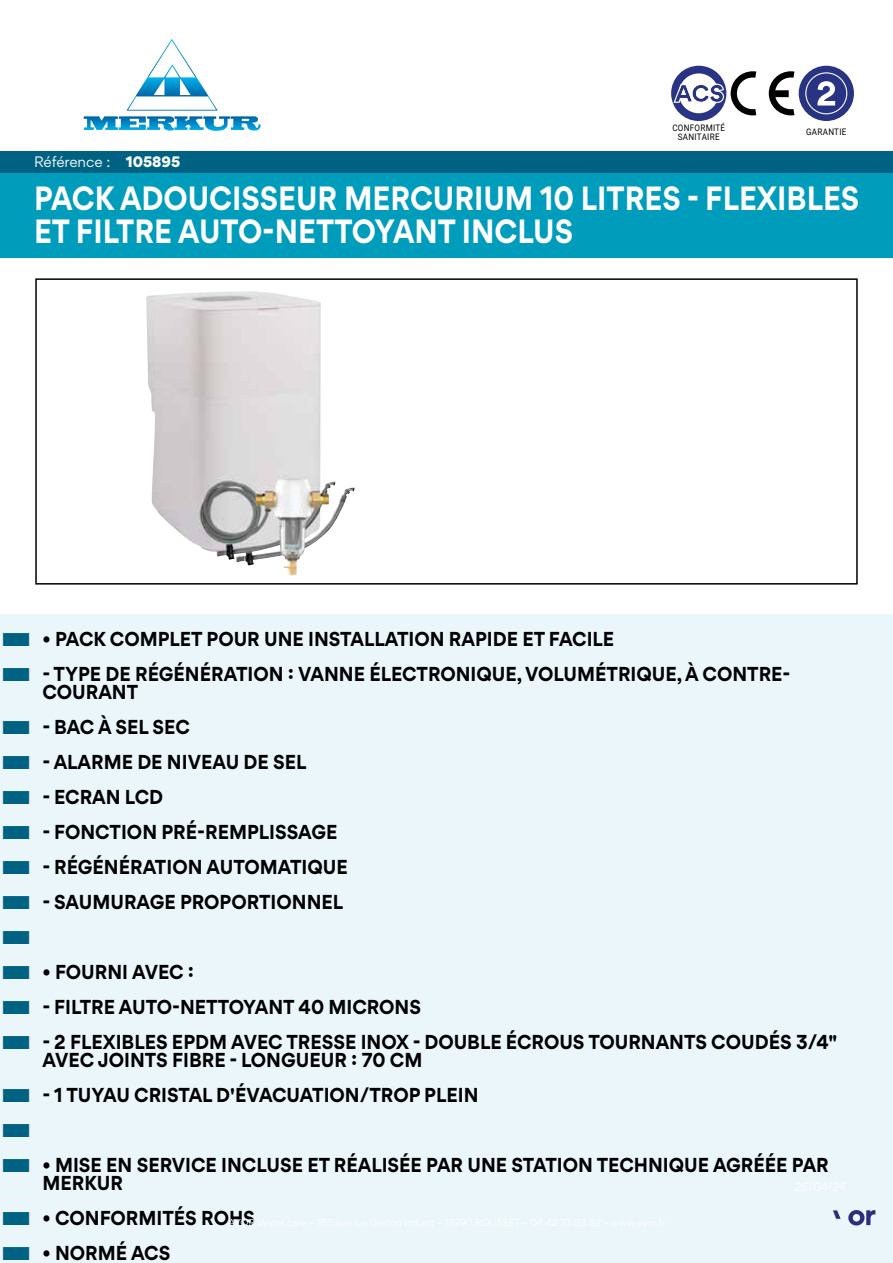
<style>
.page{position:relative;width:893px;height:1263px;background:#fff}
.page>*{position:absolute;margin:0;border:0;box-sizing:border-box;transform-origin:0 0}
.t1{font:700 30px/33px "Gordita";color:#fff;scale:.9 1}
.t2{font:700 18px/18px "Gordita";color:#000;scale:.95 1}
.t3{font:13.5px "Gordita";letter-spacing:-.005em;color:#fff}
.t4{font:9px/9px "Roboto";letter-spacing:.035em;color:#000;text-align:center;scale:.9 1}
.s1{font-weight:900}
</style>
<div class="page">
<img style="left:146px;top:291px;width:209px;height:284px">
<div style="left:0;top:172px;width:893px;height:85px;background:#009cbc"></div>
<div style="left:671px;top:66px;width:55px;height:55px;background:#293584;border-radius:50%"></div>
<div style="left:679px;top:73px;width:40px;height:40px;background:#fff;border-radius:50%"></div>
<svg style="left:673px;top:84px;width:51px;height:19px"></svg>
<svg style="left:731px;top:71px;width:25px;height:44px"></svg>
<svg style="left:769px;top:71px;width:25px;height:44px"></svg>
<div style="left:799px;top:66px;width:55px;height:55px;background:#293384;border-radius:50%"></div>
<svg style="left:805px;top:72px;width:42px;height:42px"></svg>
<div style="left:35px;top:278px;width:823px;height:307px;border:2px solid #000"></div>
<div style="left:0;top:614px;width:893px;height:53px;background:#eaf6fa"></div>
<div style="left:0;top:649px;width:893px;height:71px;background:#eaf6fa"></div>
<div style="left:0;top:702px;width:893px;height:53px;background:#eaf6fa"></div>
<div style="left:0;top:737px;width:893px;height:53px;background:#eaf6fa"></div>
<div style="left:0;top:772px;width:893px;height:53px;background:#eaf6fa"></div>
<div style="left:0;top:807px;width:893px;height:53px;background:#eaf6fa"></div>
<div style="left:0;top:842px;width:893px;height:53px;background:#eaf6fa"></div>
<div style="left:0;top:877px;width:893px;height:53px;background:#eaf6fa"></div>
<div style="left:0;top:912px;width:893px;height:53px;background:#eaf6fa"></div>
<div style="left:0;top:947px;width:893px;height:53px;background:#eaf6fa"></div>
<div style="left:0;top:982px;width:893px;height:53px;background:#eaf6fa"></div>
<div style="left:0;top:1017px;width:893px;height:71px;background:#eaf6fa"></div>
<div style="left:0;top:1070px;width:893px;height:53px;background:#eaf6fa"></div>
<div style="left:0;top:1105px;width:893px;height:53px;background:#eaf6fa"></div>
<div style="left:0;top:1140px;width:893px;height:71px;background:#eaf6fa"></div>
<div style="left:0;top:1193px;width:893px;height:53px;background:#eaf6fa"></div>
<div style="left:0;top:1228px;width:893px;height:35px;background:#eaf6fa"></div>
<svg style="left:833px;top:1210px;width:42px;height:16px"></svg>
<svg style="left:83px;top:39px;width:177px;height:92px"></svg>
<div style="left:0;top:151px;width:893px;height:21px;background:#006282"></div>
<p class="t3" style="left:34px;top:152px;width:148px">Référence : <span class="s1">105895</span></p>
<p class="t4" style="left:672px;top:122px;width:60px">CONFORMITÉ<br>SANITAIRE</p>
<p class="t4" style="left:806px;top:127px;width:46px">GARANTIE</p>
<h1 class="t1" style="left:34px;top:182px;width:918px">PACK ADOUCISSEUR MERCURIUM 10 LITRES - FLEXIBLES<br>ET FILTRE AUTO-NETTOYANT INCLUS</h1>
<p class="t2" style="left:43px;top:629px;width:603px">• PACK COMPLET POUR UNE INSTALLATION RAPIDE ET FACILE</p>
<p class="t2" style="left:43px;top:664px;width:789px">- TYPE DE RÉGÉNÉRATION : VANNE ÉLECTRONIQUE, VOLUMÉTRIQUE, À CONTRE-<br>COURANT</p>
<p class="t2" style="left:43px;top:717px;width:157px">- BAC À SEL SEC</p>
<p class="t2" style="left:43px;top:752px;width:279px">- ALARME DE NIVEAU DE SEL</p>
<p class="t2" style="left:43px;top:787px;width:128px">- ECRAN LCD</p>
<p class="t2" style="left:43px;top:822px;width:312px">- FONCTION PRÉ-REMPLISSAGE</p>
<p class="t2" style="left:43px;top:857px;width:323px">- RÉGÉNÉRATION AUTOMATIQUE</p>
<p class="t2" style="left:43px;top:892px;width:318px">- SAUMURAGE PROPORTIONNEL</p>
<p class="t2" style="left:43px;top:962px;width:161px">• FOURNI AVEC :</p>
<p class="t2" style="left:43px;top:997px;width:400px">- FILTRE AUTO-NETTOYANT 40 MICRONS</p>
<p class="t2" style="left:43px;top:1032px;width:838px">- 2 FLEXIBLES EPDM AVEC TRESSE INOX - DOUBLE ÉCROUS TOURNANTS COUDÉS 3/4"<br>AVEC JOINTS FIBRE - LONGUEUR : 70 CM</p>
<p class="t2" style="left:43px;top:1085px;width:460px">- 1 TUYAU CRISTAL D'ÉVACUATION/TROP PLEIN</p>
<p class="t2" style="left:43px;top:1156px;width:829px">• MISE EN SERVICE INCLUSE ET RÉALISÉE PAR UNE STATION TECHNIQUE AGRÉÉE PAR<br>MERKUR</p>
<p class="t2" style="left:43px;top:1209px;width:225px">• CONFORMITÉS ROHS</p>
<p class="t2" style="left:43px;top:1244px;width:136px">• NORMÉ ACS</p>
</div>
